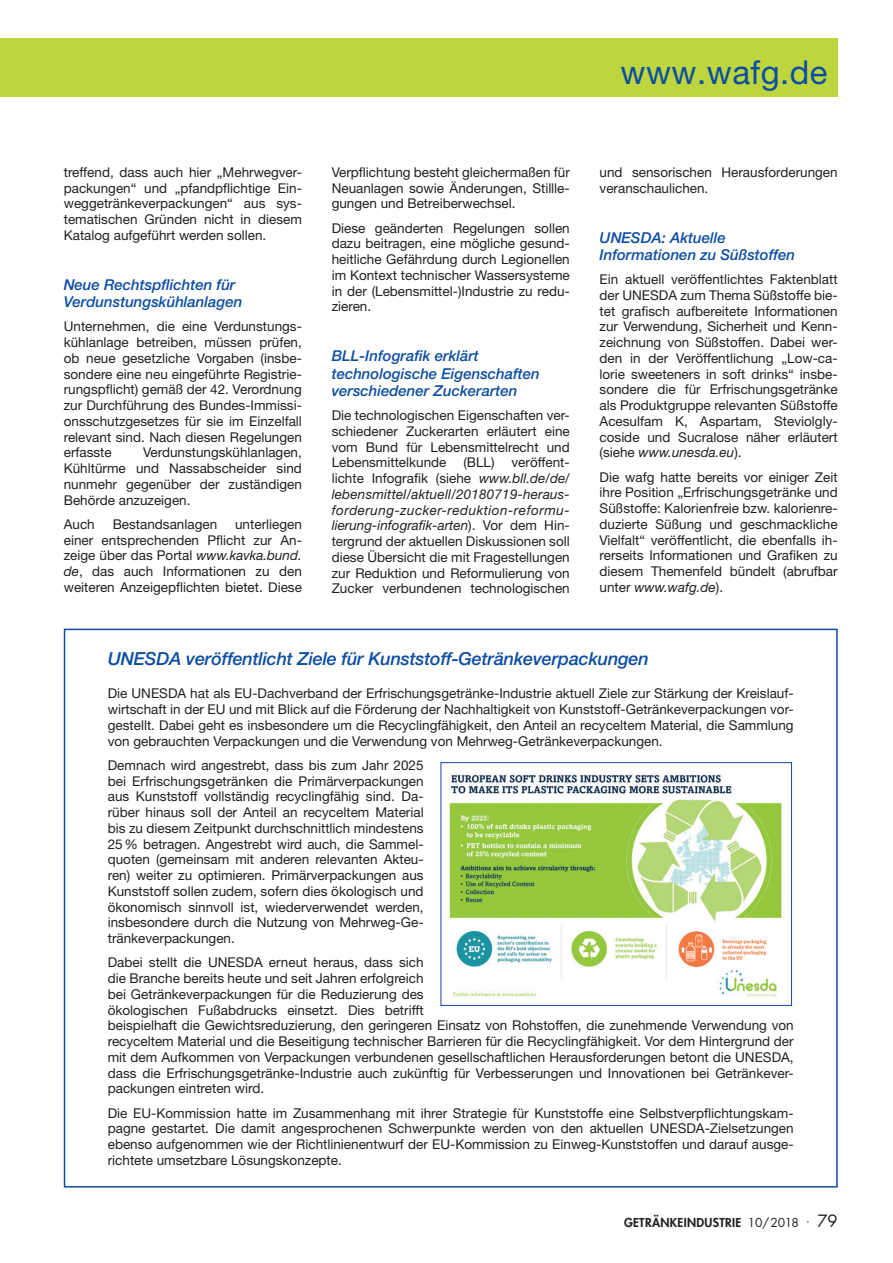
<style>
.page{position:relative;width:893px;height:1263px;background:#fff}
.page>*{position:absolute;margin:0;border:0;box-sizing:border-box;transform-origin:0 0}
.t1{font:33px "Helvetica Neue";letter-spacing:.015em;color:#0d4da1}
.t2{font:italic 500 18px "Helvetica Neue";letter-spacing:-.01em;color:#0d4da1}
.t3{font:italic 500 15px/17.2px "Helvetica Neue";color:#0d4da1}
.t4{font:13.5px/15.8px "Helvetica Neue";color:#231f20;text-align:justify}
.t5{font:800 12px "Futura";letter-spacing:.025em;color:#231f20}
.s1{font-style:italic}
.s2{font-weight:400}
.s3{font-weight:400;font-size:16.5px}
</style>
<div class="page">
<div style="left:0;top:38px;width:838px;height:58px;background:#bdd63e"></div>
<img style="left:449px;top:773px;width:333px;height:224px">
<div style="left:441px;top:762px;width:351px;height:244px;border:1px solid #0d4da1"></div>
<h1 class="t1" style="left:621px;top:53px;width:209px">www.wafg.de</h1>
<p class="t4" style="left:64px;top:164px;width:240px">treffend, dass auch hier „Mehrwegver&shy;packungen“ und „pfandpflichtige Ein&shy;weggetränkeverpackungen“ aus sys&shy;tematischen Gründen nicht in diesem Katalog aufgeführt werden sollen.</p>
<p class="t3" style="left:64px;top:276px;width:180px">Neue Rechtspflichten für<br>Verdunstungskühlanlagen</p>
<p class="t4" style="left:64px;top:318px;width:240px">Unternehmen, die eine Verdunstungs&shy;kühlanlage betreiben, müssen prüfen, ob neue gesetzliche Vorgaben (insbe&shy;sondere eine neu eingeführte Registrie&shy;rungspflicht) gemäß der 42. Verordnung zur Durchführung des Bundes-Immissi&shy;onsschutzgesetzes für sie im Einzelfall relevant sind. Nach diesen Regelungen erfasste</p>
<p class="t4" style="left:64px;top:444px;width:240px;text-indent:79px">Verdunstungskühlanlagen, Kühltürme und Nassabscheider sind nunmehr gegenüber der zuständigen Behörde anzuzeigen.</p>
<p class="t4" style="left:64px;top:516px;width:33px">Auch</p>
<p class="t4" style="left:113px;top:516px;width:106px">Bestandsanlagen</p>
<p class="t4" style="left:64px;top:516px;width:240px;text-indent:171px">unterliegen einer entsprechenden Pflicht zur An&shy;zeige über das Portal <span class="s1">www.kavka.bund. de</span>, das auch Informationen zu den weiteren Anzeigepflichten bietet. Diese</p>
<p class="t4" style="left:332px;top:164px;width:240px">Verpflichtung besteht gleichermaßen für Neuanlagen sowie Änderungen, Stillle&shy;gungen und Betreiberwechsel.</p>
<p class="t4" style="left:332px;top:220px;width:240px">Diese geänderten Regelungen sollen dazu beitragen, eine mögliche gesund&shy;heitliche Gefährdung durch Legionellen im Kontext technischer Wassersysteme in der (Lebensmittel-)Industrie zu redu&shy;zieren.</p>
<p class="t3" style="left:332px;top:347px;width:210px">BLL-Infografik erklärt technologische Eigenschaften verschiedener Zuckerarten</p>
<p class="t4" style="left:332px;top:407px;width:240px">Die technologischen Eigenschaften ver&shy;schiedener Zuckerarten erläutert eine vom Bund für Lebensmittelrecht und Lebensmittelkunde</p>
<p class="t4" style="left:463px;top:454px;width:33px">(BLL)</p>
<p class="t4" style="left:332px;top:454px;width:240px;text-indent:180px">veröffent&shy;lichte Infografik (siehe <span class="s1">www.bll.de/de/ lebensmittel/aktuell/20180719-heraus&shy;forderung-zucker-reduktion-reformu&shy;lierung-infografik-arten</span>). Vor dem Hin&shy;tergrund der aktuellen Diskussionen soll diese Übersicht die mit Fragestellungen zur Reduktion und Reformulierung von Zucker verbundenen technologischen</p>
<p class="t4" style="left:600px;top:164px;width:240px">und sensorischen Herausforderungen veranschaulichen.</p>
<p class="t3" style="left:600px;top:228px;width:197px">UNESDA: Aktuelle<br>Informationen zu Süßstoffen</p>
<p class="t4" style="left:600px;top:271px;width:240px">Ein aktuell veröffentlichtes Faktenblatt der UNESDA zum Thema Süßstoffe bie&shy;tet grafisch aufbereitete Informationen zur Verwendung, Sicherheit und Kenn&shy;zeichnung von Süßstoffen. Dabei wer&shy;den in der Veröffentlichung „Low-ca&shy;lorie sweeteners in soft drinks“ insbe&shy;sondere die für Erfrischungsgetränke als Produktgruppe relevanten Süßstoffe Acesulfam K, Aspartam, Steviolgly&shy;coside und Sucralose näher erläutert (siehe <span class="s1">www.unesda.eu</span>).</p>
<p class="t4" style="left:600px;top:469px;width:240px">Die wafg hatte bereits vor einiger Zeit ihre Position „Erfrischungsgetränke und Süßstoffe: Kalorienfreie bzw. kalorienre&shy;duzierte Süßung und geschmackliche Vielfalt“ veröffentlicht, die ebenfalls ih&shy;rerseits Informationen und Grafiken zu diesem Themenfeld bündelt (abrufbar unter <span class="s1">www.wafg.de</span>).</p>
<h2 class="t2" style="left:108px;top:648px;width:542px">UNESDA veröffentlicht Ziele für Kunststoff-Getränkeverpackungen</h2>
<p class="t4" style="left:108px;top:685px;width:687px">Die UNESDA hat als EU-Dachverband der Erfrischungsgetränke-Industrie aktuell Ziele zur Stärkung der Kreislauf&shy;wirtschaft in der EU und mit Blick auf die Förderung der Nachhaltigkeit von Kunststoff-Getränkeverpackungen vor&shy;gestellt. Dabei geht es insbesondere um die Recyclingfähigkeit, den Anteil an recyceltem Material, die Sammlung von gebrauchten Verpackungen und die Verwendung von Mehrweg-Getränkeverpackungen.</p>
<p class="t4" style="left:108px;top:757px;width:317px">Demnach wird angestrebt, dass bis zum Jahr 2025 bei Erfrischungsgetränken die Primärverpackungen aus Kunststoff vollständig recyclingfähig sind. Da&shy;rüber hinaus soll der Anteil an recyceltem Material bis zu diesem Zeitpunkt durchschnittlich mindestens 25% betragen. Angestrebt wird auch, die Sammel&shy;quoten (gemeinsam mit anderen relevanten Akteu&shy;ren) weiter zu optimieren. Primärverpackungen aus Kunststoff sollen zudem, sofern dies ökologisch und ökonomisch sinnvoll ist, wiederverwendet werden, insbesondere durch die Nutzung von Mehrweg-Ge&shy;tränkeverpackungen.</p>
<p class="t4" style="left:108px;top:954px;width:687px;text-align:left">Dabei stellt die UNESDA erneut heraus, dass sich<br>die Branche bereits heute und seit Jahren erfolgreich<br>bei Getränkeverpackungen für die Reduzierung des<br>ökologischen Fußabdrucks einsetzt. Dies betrifft<br>beispielhaft die Gewichtsreduzierung, den geringeren Einsatz von Rohstoffen, die zunehmende Verwendung von recyceltem Material und die Beseitigung technischer Barrieren für die Recyclingfähigkeit. Vor dem Hintergrund der mit dem Aufkommen von Verpackungen verbundenen gesellschaftlichen Herausforderungen betont die UNESDA, dass die Erfrischungsgetränke-Industrie auch zukünftig für Verbesserungen und Innovationen bei Getränkever&shy;packungen eintreten wird.</p>
<p class="t4" style="left:108px;top:1105px;width:687px">Die EU-Kommission hatte im Zusammenhang mit ihrer Strategie für Kunststoffe eine Selbstverpflichtungskam&shy;pagne gestartet. Die damit angesprochenen Schwerpunkte werden von den aktuellen UNESDA-Zielsetzungen ebenso aufgenommen wie der Richtlinienentwurf der EU-Kommission zu Einweg-Kunststoffen und darauf ausge&shy;richtete umsetzbare Lösungskonzepte.</p>
<p class="t5" style="left:624px;top:1214px;width:215px">GETRÄNKEINDUSTRIE <span class="s2">10/2018 ·</span> <span class="s3">79</span></p>
</div>
